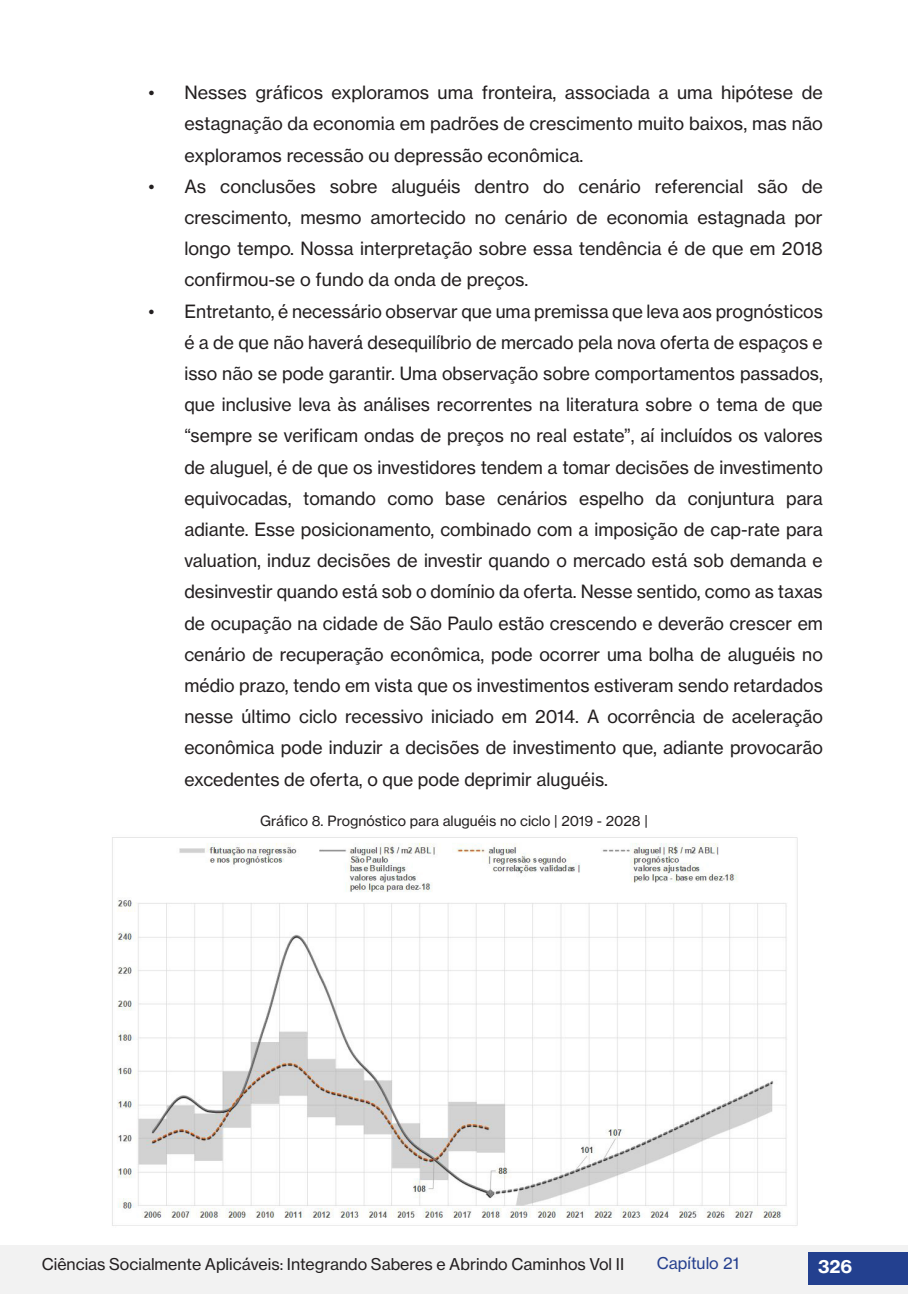
<style>
.page{position:relative;width:908px;height:1304px;background:#fff}
.page>*{position:absolute;margin:0;border:0;box-sizing:border-box;transform-origin:0 0}
.t1{font:18px/31.2px "N Haas Grotesk TX Pro 55 Rg";color:#231f20;text-align:justify}
.t2{font:18px "N Haas Grotesk TX Pro 75 Bd";color:#fff}
.t3{font:16px "N Haas Grotesk TX Pro 55 Rg";color:#231f20}
.t4{font:16px "N Haas Grotesk TX Pro 55 Rg";color:#253f8e}
.LEGENDAS_DE_TABELAS{font:14px "N Haas Grotesk TX Pro 55 Rg";color:#231f20}
</style>
<div class="page">
<div style="left:0;top:1245px;width:907px;height:49px;background:#f2f2f2"></div>
<div style="left:808px;top:1252px;width:99px;height:33px;background:#23408f"></div>
<img style="left:112px;top:837px;width:686px;height:389px">
<p class="t1" style="left:184px;top:77px;width:639px;text-indent:-36px">• Nesses gráficos exploramos uma fronteira, associada a uma hipótese de estagnação da economia em padrões de crescimento muito baixos, mas não exploramos recessão ou depressão econômica.</p>
<p class="t1" style="left:184px;top:171px;width:639px;text-indent:-36px">• As conclusões sobre aluguéis dentro do cenário referencial são de crescimento, mesmo amortecido no cenário de economia estagnada por longo tempo. Nossa interpretação sobre essa tendência é de que em 2018 confirmou-se o fundo da onda de preços.</p>
<p class="t1" style="left:184px;top:295px;width:639px;text-indent:-36px">• Entretanto, é necessário observar que uma premissa que leva aos prognósticos é a de que não haverá desequilíbrio de mercado pela nova oferta de espaços e isso não se pode garantir. Uma observação sobre comportamentos passados, que inclusive leva às análises recorrentes na literatura sobre o tema de que “sempre se verificam ondas de preços no real estate”, aí incluídos os valores de aluguel, é de que os investidores tendem a tomar decisões de investimento equivocadas, tomando como base cenários espelho da conjuntura para adiante. Esse posicionamento, combinado com a imposição de cap-rate para valuation, induz decisões de investir quando o mercado está sob demanda e desinvestir quando está sob o domínio da oferta. Nesse sentido, como as taxas de ocupação na cidade de São Paulo estão crescendo e deverão crescer em cenário de recuperação econômica, pode ocorrer uma bolha de aluguéis no médio prazo, tendo em vista que os investimentos estiveram sendo retardados nesse último ciclo recessivo iniciado em 2014. A ocorrência de aceleração econômica pode induzir a decisões de investimento que, adiante provocarão excedentes de oferta, o que pode deprimir aluguéis.</p>
<p class="LEGENDAS_DE_TABELAS" style="left:260px;top:812px;width:389px">Gráfico 8. Prognóstico para aluguéis no ciclo | 2019 - 2028 |</p>
<p class="t3" style="left:42px;top:1254px;width:583px">Ciências Socialmente Aplicáveis: Integrando Saberes e Abrindo Caminhos Vol II</p>
<p class="t4" style="left:656px;top:1253px;width:84px">Capítulo 21</p>
<p class="t2" style="left:817px;top:1255px;width:36px">326</p>
</div>
